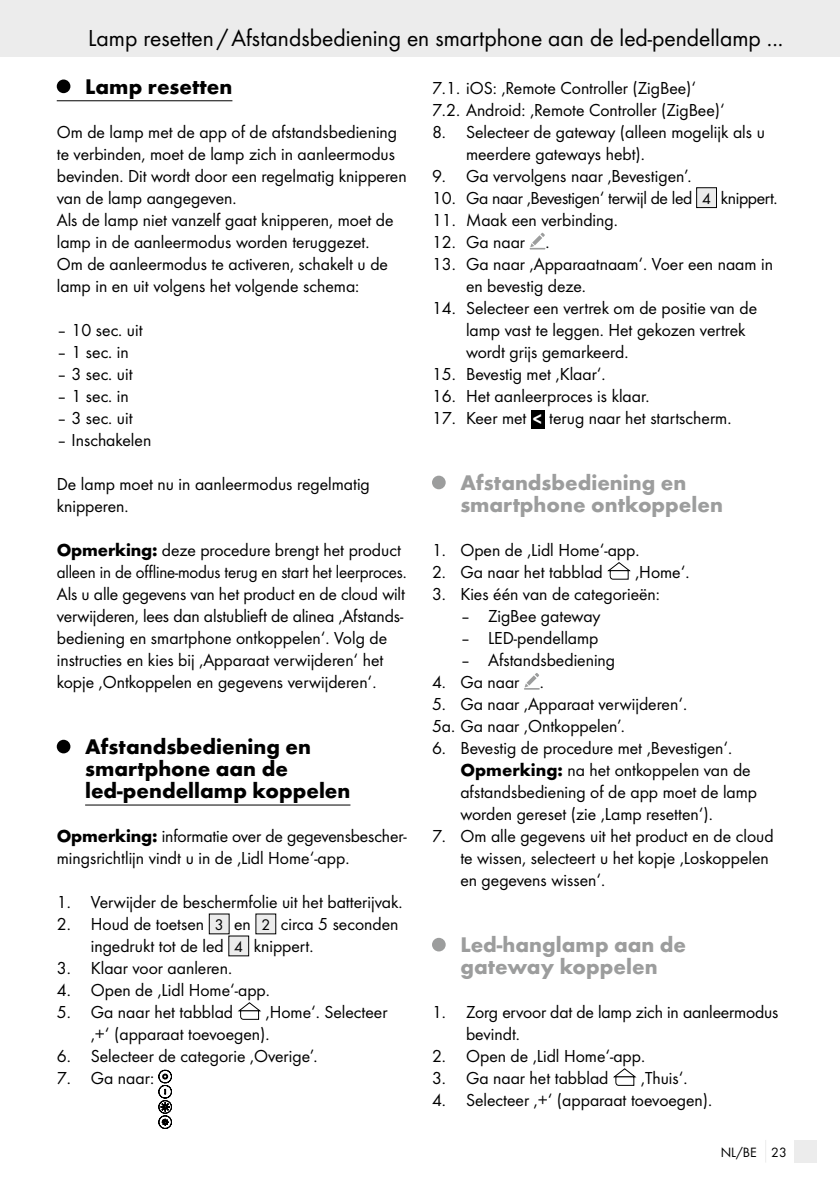
<style>
.page{position:relative;width:840px;height:1191px;background:#fff}
.page>*{position:absolute;margin:0;border:0;box-sizing:border-box;transform-origin:0 0}
.t1{font:24px "Futura Boo";color:#000}
.t2{font:700 22px/22px "Futura";color:#9c9d9d}
.t3{font:700 22px/22px "Futura";color:#000}
.t4{font:18px/22px "Futura Boo";color:#000}
.t5{font:18px "Futura Boo";letter-spacing:-.02em;color:#000}
.t6{font:14px "Futura Boo";color:#000}
.s1{font-family:"Futura";font-weight:700}
.s2{font-size:16px}
.s3{font-family:"Futura Dem";color:#fff}
</style>
<div class="page">
<div style="left:794px;top:1140px;width:22px;height:22px;background:#ececec"></div>
<div style="left:0;top:0;width:839px;height:57px;background:#ececec"></div>
<hr style="left:57px;top:100px;width:175px;height:1px;background:#000">
<hr style="left:85px;top:804px;width:265px;height:1px;background:#000">
<div style="left:57px;top:79px;width:13px;height:14px;background:#000;border-radius:50%"></div>
<div style="left:57px;top:739px;width:13px;height:14px;background:#000;border-radius:50%"></div>
<div style="left:209px;top:914px;width:20px;height:20px;background:#ececec"></div>
<div style="left:256px;top:914px;width:19px;height:20px;background:#ececec"></div>
<div style="left:229px;top:936px;width:19px;height:20px;background:#ececec"></div>
<svg style="left:237px;top:1002px;width:24px;height:18px"></svg>
<svg style="left:158px;top:1069px;width:14px;height:60px"></svg>
<div style="left:696px;top:188px;width:20px;height:20px;background:#ececec"></div>
<div style="left:695px;top:187px;width:21px;height:21px;border:1px solid #000"></div>
<svg style="left:529px;top:233px;width:16px;height:16px"></svg>
<div style="left:530px;top:410px;width:14px;height:18px;background:#000"></div>
<div style="left:432px;top:475px;width:13px;height:14px;background:#9c9d9d;border-radius:50%"></div>
<svg style="left:607px;top:562px;width:24px;height:18px"></svg>
<svg style="left:524px;top:673px;width:15px;height:16px"></svg>
<div style="left:432px;top:937px;width:13px;height:14px;background:#9c9d9d;border-radius:50%"></div>
<svg style="left:613px;top:1068px;width:24px;height:18px"></svg>
<h1 class="t1" style="left:88px;top:24px;width:696px">Lamp resetten /Afstandsbediening en smartphone aan de led-pendellamp ...</h1>
<p class="t3" style="left:85px;top:75px;width:149px">Lamp resetten</p>
<p class="t4" style="left:57px;top:121px;width:351px">Om de lamp met de app of de afstandsbediening te verbinden, moet de lamp zich in aanleermodus bevinden. Dit wordt door een regelmatig knipperen van de lamp aangegeven.<br>Als de lamp niet vanzelf gaat knipperen, moet de lamp in de aanleermodus worden teruggezet.<br>Om de aanleermodus te activeren, schakelt u de lamp in en uit volgens het volgende schema:</p>
<p class="t4" style="left:57px;top:319px;width:87px">– 10 sec. uit</p>
<p class="t4" style="left:57px;top:341px;width:73px">– 1 sec. in</p>
<p class="t4" style="left:57px;top:363px;width:77px">– 3 sec. uit</p>
<p class="t4" style="left:57px;top:385px;width:73px">– 1 sec. in</p>
<p class="t4" style="left:57px;top:407px;width:77px">– 3 sec. uit</p>
<p class="t4" style="left:57px;top:429px;width:96px">– Inschakelen</p>
<p class="t4" style="left:57px;top:473px;width:314px">De lamp moet nu in aanleermodus regelmatig knipperen.</p>
<p class="t4" style="left:57px;top:539px;width:351px"><span class="s1">Opmerking:</span> deze procedure brengt het product alleen in de offline-modus terug en start het leerproces.<br>Als u alle gegevens van het product en de cloud wilt verwijderen, lees dan alstublieft de alinea ‚Afstands&shy;bediening en smartphone ontkoppelen‘. Volg de instructies en kies bij ‚Apparaat verwijderen‘ het kopje ‚Ontkoppelen en gegevens verwijderen‘.</p>
<p class="t4" style="left:432px;top:77px;width:294px">7.1. iOS: ‚Remote Controller (ZigBee)‘<br>7.2. Android: ‚Remote Controller (ZigBee)‘</p>
<p class="t4" style="left:466px;top:121px;width:300px;text-indent:-34px">8. Selecteer de gateway (alleen mogelijk als u meerdere gateways hebt).</p>
<p class="t4" style="left:432px;top:165px;width:261px">9. Ga vervolgens naar ‚Bevestigen’.</p>
<p class="t5" style="left:432px;top:187px;width:347px">10. Ga naar ‚Bevestigen‘ terwijl de led <span class="s2">4</span> knippert.</p>
<p class="t4" style="left:432px;top:209px;width:187px">11. Maak een verbinding.</p>
<p class="t4" style="left:432px;top:231px;width:119px">12. Ga naar .</p>
<p class="t4" style="left:466px;top:253px;width:308px;text-indent:-34px">13. Ga naar ‚Apparaatnaam‘. Voer een naam in en bevestig deze.</p>
<p class="t4" style="left:466px;top:297px;width:292px;text-indent:-34px">14. Selecteer een vertrek om de positie van de lamp vast te leggen. Het gekozen vertrek wordt grijs gemarkeerd.</p>
<p class="t4" style="left:432px;top:363px;width:175px">15. Bevestig met ‚Klaar‘.</p>
<p class="t4" style="left:432px;top:385px;width:219px">16. Het aanleerproces is klaar.</p>
<p class="t4" style="left:432px;top:407px;width:301px">17. Keer met <span class="s3">&lt;</span> terug naar het startscherm.</p>
<p class="t2" style="left:460px;top:471px;width:264px">Afstandsbediening en smartphone ontkoppelen</p>
<p class="t4" style="left:432px;top:539px;width:209px">1. Open de ‚Lidl Home‘-app.</p>
<p class="t4" style="left:432px;top:561px;width:172px">2. Ga naar het tabblad</p>
<p class="t4" style="left:635px;top:561px;width:56px">‚Home‘.</p>
<p class="t4" style="left:432px;top:583px;width:229px">3. Kies één van de categorieën:</p>
<p class="t4" style="left:460px;top:605px;width:142px">– ZigBee gateway</p>
<p class="t4" style="left:460px;top:627px;width:140px">– LED-pendellamp</p>
<p class="t4" style="left:460px;top:649px;width:156px">– Afstandsbediening</p>
<p class="t4" style="left:432px;top:671px;width:113px">4. Ga naar .</p>
<p class="t4" style="left:432px;top:693px;width:256px">5. Ga naar ‚Apparaat verwijderen‘.<br>5a. Ga naar ‚Ontkoppelen’.</p>
<p class="t4" style="left:460px;top:737px;width:298px;text-indent:-28px">6. Bevestig de procedure met ‚Bevestigen‘.<br><span class="s1">Opmerking:</span> na het ontkoppelen van de afstandsbediening of de app moet de lamp worden gereset (zie ‚Lamp resetten‘).</p>
<p class="t4" style="left:460px;top:825px;width:314px;text-indent:-28px">7. Om alle gegevens uit het product en de cloud te wissen, selecteert u het kopje ‚Loskoppelen en gegevens wissen‘.</p>
<p class="t3" style="left:85px;top:735px;width:267px">Afstandsbediening en smartphone aan de led-pendellamp koppelen</p>
<p class="t4" style="left:57px;top:825px;width:351px"><span class="s1">Opmerking:</span> informatie over de gegevensbescher&shy;mingsrichtlijn vindt u in de ‚Lidl Home‘-app.</p>
<p class="t4" style="left:57px;top:891px;width:347px">1. Verwijder de beschermfolie uit het batterijvak.</p>
<p class="t4" style="left:91px;top:913px;width:309px;text-indent:-34px">2. Houd de toetsen <span class="s2">3</span> en <span class="s2">2</span> circa 5 seconden ingedrukt tot de led <span class="s2">4</span> knippert.</p>
<p class="t4" style="left:57px;top:957px;width:177px">3. Klaar voor aanleren.</p>
<p class="t4" style="left:57px;top:979px;width:214px">4. Open de ‚Lidl Home‘-app.</p>
<p class="t4" style="left:57px;top:1001px;width:178px">5. Ga naar het tabblad</p>
<p class="t2" style="left:460px;top:933px;width:227px">Led-hanglamp aan de gateway koppelen</p>
<p class="t4" style="left:466px;top:1001px;width:314px;text-indent:-34px">1. Zorg ervoor dat de lamp zich in aanleermodus bevindt.</p>
<p class="t4" style="left:432px;top:1045px;width:214px">2. Open de ‚Lidl Home‘-app.</p>
<p class="t4" style="left:432px;top:1067px;width:178px">3. Ga naar het tabblad</p>
<p class="t4" style="left:640px;top:1067px;width:48px">‚Thuis‘.</p>
<p class="t4" style="left:432px;top:1089px;width:282px">4. Selecteer ‚+‘ (apparaat toevoegen).</p>
<p class="t4" style="left:91px;top:1001px;width:298px;text-indent:175px">‚Home‘. Selecteer ‚+‘ (apparaat toevoegen).</p>
<p class="t4" style="left:57px;top:1045px;width:262px">6. Selecteer de categorie ‚Overige’.</p>
<p class="t4" style="left:57px;top:1067px;width:99px">7. Ga naar:</p>
<p class="t6" style="left:720px;top:1143px;width:67px">NL/BE 23</p>
</div>
